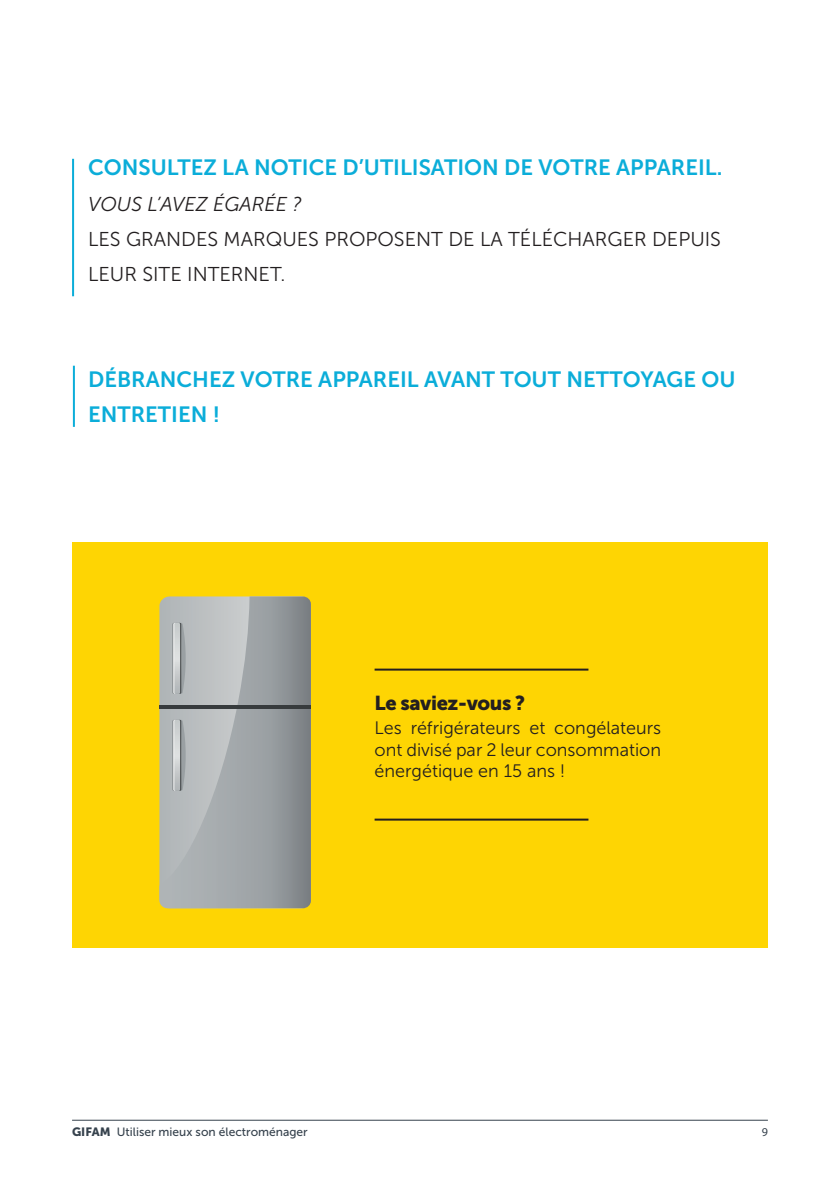
<style>
.page{position:relative;width:840px;height:1191px;background:#fff}
.page>*{position:absolute;margin:0;border:0;box-sizing:border-box;transform-origin:0 0}
.t1{font:22px/35.2px "Museo Sans 700";color:#0badd9}
.t2{font:20px/35.2px "Museo Sans 300";color:#231f20}
.t3{font:italic 20px "Museo Sans 300";color:#231f20}
.t4{font:20px "Museo Sans 900";letter-spacing:-.02em;color:#231f20}
.t5{font:18px/21.6px "Museo Sans 300";color:#231f20;text-align:justify}
.t6{font:12px "Museo Sans 500";color:#36424d}
.t7{font:12px "Myriad Pro";color:#36424d}
.s1{font-family:"Museo Sans 900"}
</style>
<div class="page">
<hr style="left:72px;top:1119px;width:695px;height:1px;background:#36424d">
<div style="left:72px;top:541px;width:695px;height:406px;background:#fed503"></div>
<hr style="left:374px;top:818px;width:214px;height:2px;background:#231f20">
<hr style="left:374px;top:668px;width:214px;height:2px;background:#231f20">
<svg style="left:159px;top:596px;width:152px;height:312px;background:#a4a8aa"></svg>
<hr style="left:159px;top:705px;width:152px;height:3px;background:#373b3d">
<hr style="left:72px;top:159px;width:2px;height:137px;background:#0badd9">
<hr style="left:73px;top:366px;width:2px;height:61px;background:#0badd9">
<p class="t1" style="left:88px;top:150px;width:635px">CONSULTEZ LA NOTICE D’UTILISATION DE VOTRE APPAREIL.</p>
<p class="t3" style="left:88px;top:193px;width:215px">VOUS L’AVEZ ÉGARÉE ?</p>
<p class="t2" style="left:88px;top:221px;width:634px">LES GRANDES MARQUES PROPOSENT DE LA TÉLÉCHARGER DEPUIS<br>LEUR SITE INTERNET.</p>
<p class="t1" style="left:88px;top:361px;width:648px">DÉBRANCHEZ VOTRE APPAREIL AVANT TOUT NETTOYAGE OU<br>ENTRETIEN !</p>
<p class="t4" style="left:374px;top:692px;width:152px">Le saviez-vous ?</p>
<p class="t5" style="left:374px;top:717px;width:288px">Les réfrigérateurs et congélateurs ont divisé par 2 leur consommation énergétique en 15 ans !</p>
<p class="t6" style="left:72px;top:1125px;width:237px"><span class="s1">GIFAM</span> Utiliser mieux son électroménager</p>
<p class="t7" style="left:761px;top:1124px;width:8px">9</p>
</div>
